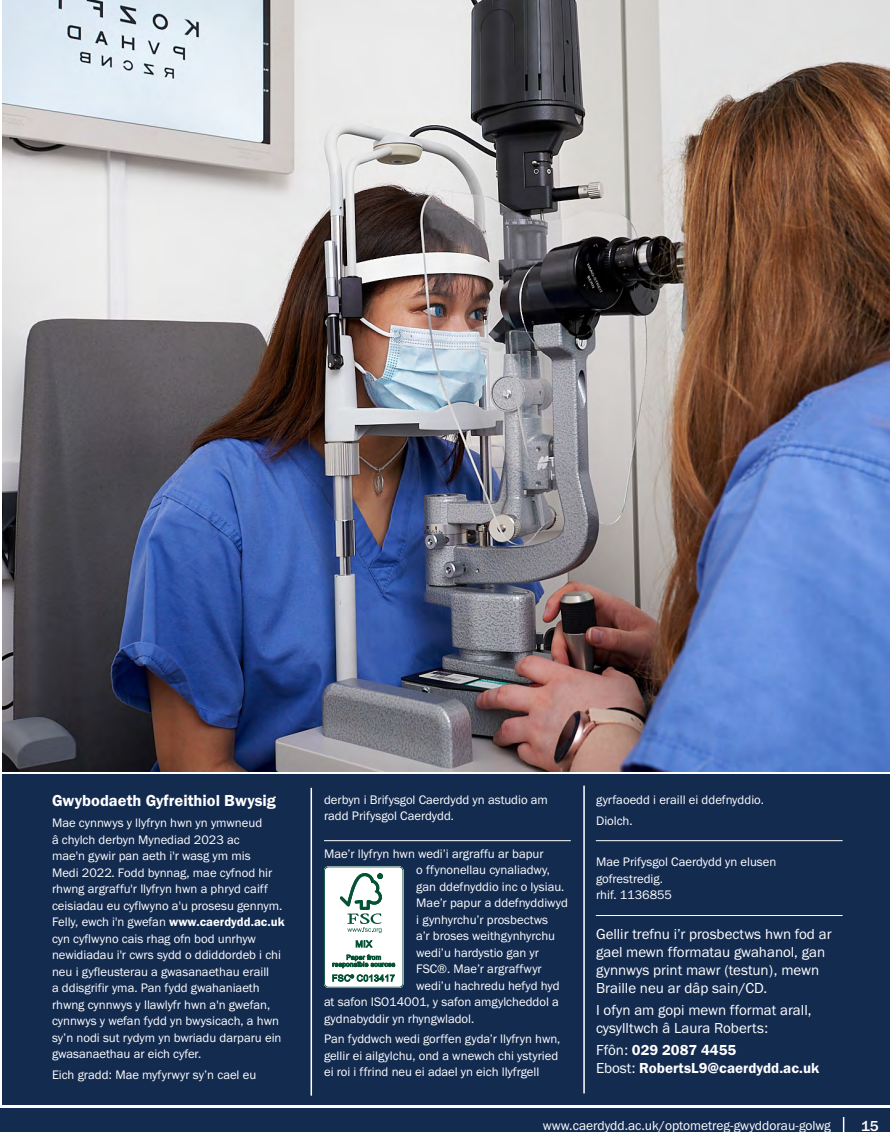
<style>
.page{position:relative;width:890px;height:1132px;background:#fff}
.page>*{position:absolute;margin:0;border:0;box-sizing:border-box;transform-origin:0 0}
.t1{font:16.5px "Franklin Gothic URW Dem";color:#fff}
.Body_copy{font:15px/18px "Franklin Gothic URW Boo";color:#fff}
.Body_copy-2{font:15px/18px "Franklin Gothic URW Dem";color:#fff}
.t2{font:500 15px "Franklin Gothic URW";color:#fff}
.t3{font:13.5px "Franklin Gothic URW Boo";color:#fff}
.Body_copy-3{font:12.75px/16.5px "Franklin Gothic URW Boo";color:#fff}
.s1{font-family:"Franklin Gothic URW Dem"}
.s2{font-family:"Franklin Gothic URW Boo"}
</style>
<div class="page">
<div style="left:0;top:1108px;width:890px;height:23px;background:#142b50"></div>
<svg style="left:842px;top:1117px;width:2px;height:14px"></svg>
<img style="left:2px;top:0;width:888px;height:771px">
<div style="left:3px;top:774px;width:887px;height:330px;background:#142b50"></div>
<svg style="left:324px;top:866px;width:79px;height:121px;background:#d4e2dc"></svg>
<hr style="left:310px;top:787px;width:2px;height:308px;background:#fff">
<hr style="left:583px;top:785px;width:2px;height:308px;background:#fff">
<hr style="left:324px;top:840px;width:246px;height:1px;background:#fff">
<hr style="left:596px;top:840px;width:246px;height:1px;background:#fff">
<hr style="left:596px;top:914px;width:246px;height:1px;background:#fff">
<p class="t1" style="left:52px;top:790px;width:225px">Gwybodaeth Gyfreithiol Bwysig</p>
<p class="Body_copy-3" style="left:52px;top:814px;width:234px">Mae cynnwys y llyfryn hwn yn ymwneud<br>â chylch derbyn Mynediad 2023 ac<br>mae'n gywir pan aeth i'r wasg ym mis<br>Medi 2022. Fodd bynnag, mae cyfnod hir rhwng argraffu'r llyfryn hwn a phryd caiff ceisiadau eu cyflwyno a'u prosesu gennym.<br>Felly, ewch i'n gwefan <span class="s1">www.caerdydd.ac.uk </span>cyn cyflwyno cais rhag ofn bod unrhyw newidiadau i'r cwrs sydd o ddiddordeb i chi neu i gyfleusterau a gwasanaethau eraill<br>a ddisgrifir yma. Pan fydd gwahaniaeth rhwng cynnwys y llawlyfr hwn a'n gwefan, cynnwys y wefan fydd yn bwysicach, a hwn sy’n nodi sut rydym yn bwriadu darparu ein gwasanaethau ar eich cyfer.</p>
<p class="Body_copy-3" style="left:52px;top:1065px;width:206px">Eich gradd: Mae myfyrwyr sy’n cael eu</p>
<p class="Body_copy-3" style="left:324px;top:790px;width:225px">derbyn i Brifysgol Caerdydd yn astudio am radd Prifysgol Caerdydd.</p>
<p class="Body_copy-3" style="left:324px;top:844px;width:221px">Mae’r llyfryn hwn wedi’i argraffu ar bapur</p>
<p class="Body_copy-3" style="left:416px;top:861px;width:135px">o ffynonellau cynaliadwy,</p>
<p class="Body_copy-3" style="left:416px;top:877px;width:150px">gan ddefnyddio inc o lysiau.</p>
<p class="Body_copy-3" style="left:416px;top:894px;width:153px">Mae’r papur a ddefnyddiwyd</p>
<p class="Body_copy-3" style="left:416px;top:910px;width:133px">i gynhyrchu’r prosbectws</p>
<p class="Body_copy-3" style="left:416px;top:927px;width:140px">a’r broses weithgynhyrchu</p>
<p class="Body_copy-3" style="left:416px;top:943px;width:124px">wedi’u hardystio gan yr</p>
<p class="Body_copy-3" style="left:416px;top:960px;width:127px">FSC®. Mae’r argraffwyr</p>
<p class="Body_copy-3" style="left:416px;top:976px;width:145px">wedi’u hachredu hefyd hyd</p>
<p class="Body_copy-3" style="left:324px;top:993px;width:236px">at safon ISO14001, y safon amgylcheddol a</p>
<p class="Body_copy-3" style="left:324px;top:1009px;width:152px">gydnabyddir yn rhyngwladol.</p>
<p class="Body_copy-3" style="left:324px;top:1030px;width:238px">Pan fyddwch wedi gorffen gyda’r llyfryn hwn, gellir ei ailgylchu, ond a wnewch chi ystyried ei roi i ffrind neu ei adael yn eich llyfrgell</p>
<p class="Body_copy-3" style="left:596px;top:790px;width:169px">gyrfaoedd i eraill ei ddefnyddio.</p>
<p class="Body_copy-3" style="left:596px;top:811px;width:38px">Diolch.</p>
<p class="Body_copy-3" style="left:596px;top:853px;width:182px">Mae Prifysgol Caerdydd yn elusen gofrestredig.</p>
<p class="Body_copy-3" style="left:596px;top:886px;width:78px">rhif. 1136855</p>
<p class="Body_copy" style="left:596px;top:924px;width:237px">Gellir trefnu i’r prosbectws hwn fod ar gael mewn fformatau gwahanol, gan gynnwys print mawr (testun), mewn Braille neu ar dâp sain/CD.</p>
<p class="Body_copy" style="left:596px;top:1000px;width:217px">I ofyn am gopi mewn fformat arall, cysylltwch â Laura Roberts:</p>
<p class="Body_copy-2" style="left:596px;top:1040px;width:225px"><span class="s2">Ffôn:</span> 029 2087 4455<br><span class="s2">Ebost:</span> RobertsL9@caerdydd.ac.uk</p>
<p class="t3" style="left:543px;top:1116px;width:289px">www.caerdydd.ac.uk/optometreg-gwyddorau-golwg</p>
<p class="t2" style="left:861px;top:1116px;width:19px">15</p>
</div>
